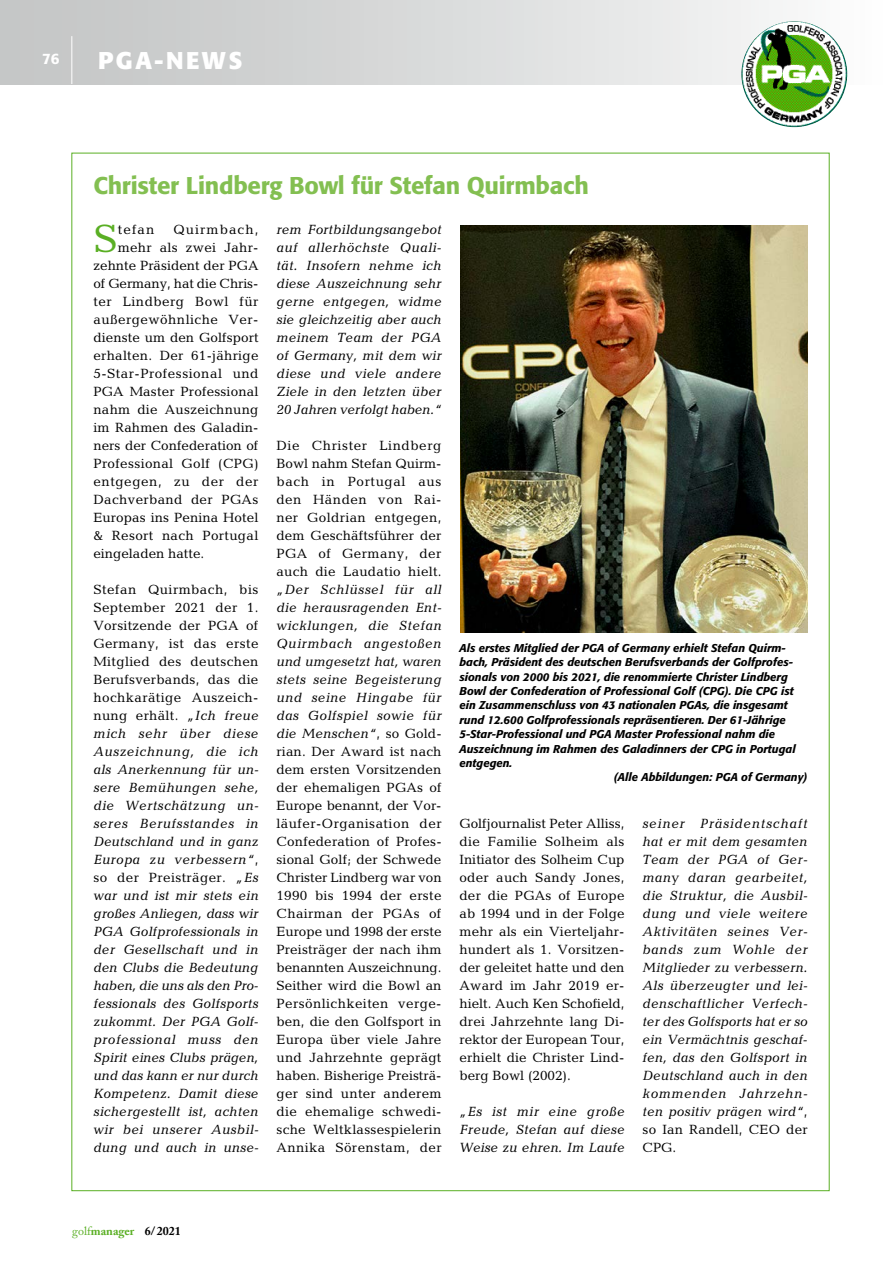
<style>
.page{position:relative;width:893px;height:1263px;background:#fff}
.page>*{position:absolute;margin:0;border:0;box-sizing:border-box;transform-origin:0 0}
.t1{font:39.9px "Candida";color:#5aaf24}
.t2{font:500 24px "Formata";letter-spacing:-.01em;color:#83bf51}
.t3{font:700 24px "Formata";letter-spacing:.1em;color:#fff}
.t4{font:500 15px "Formata";color:#fff}
.t5{font:13.5px/18px "Candida";letter-spacing:.02em;color:#000;text-align:justify}
.t6{font:italic 13.5px/18px "Candida";letter-spacing:.01em;color:#000;text-align:justify}
.t7{font:13.5px "Candida";color:#000}
.t8{font:13.5px "Candida";letter-spacing:-.005em;color:#000}
.t9{font:13.5px "Candida";letter-spacing:.045em;color:#000}
.t10{font:13.5px "Candida";letter-spacing:.08em;color:#000}
.t11{font:700 12px "Adobe Caslon Pro";color:#5aaf24}
.t12{font:italic 500 11.25px "Formata";color:#000}
.s1{font-style:italic}
.s2{font-style:normal}
.s3{font-weight:400}
.s4{color:#000}
</style>
<div class="page">
<div style="left:0;top:0;width:893px;height:85px;background:linear-gradient(to right,#bfc1c1,#fafbfb)"></div>
<img style="left:741px;top:21px;width:106px;height:106px;border-radius:53px">
<hr style="left:71px;top:36px;width:1px;height:48px;background:#fff">
<img style="left:460px;top:225px;width:347px;height:408px">
<p class="t4" style="left:42px;top:49px;width:19px">76</p>
<h2 class="t3" style="left:98px;top:46px;width:146px">PGA-NEWS</h2>
<h2 class="t2" style="left:93px;top:171px;width:497px">Christer Lindberg Bowl für Stefan Quirmbach</h2>
<h1 class="t1" style="left:93px;top:216px;width:26px">S</h1>
<p class="t5" style="left:118px;top:220px;width:38px">tefan</p>
<p class="t10" style="left:174px;top:222px;width:86px">Quirmbach,</p>
<p class="t6" style="left:276px;top:220px;width:167px">rem Fortbildungsangebot auf allerhöchste Quali&shy;tät. Insofern nehme ich diese Auszeichnung sehr gerne entgegen, widme sie gleichzeitig aber auch meinem Team der PGA of Germany, mit dem wir diese und viele andere Ziele in den letzten über 20 Jahren verfolgt haben.“</p>
<p class="t5" style="left:276px;top:436px;width:167px">Die Christer Lindberg Bowl nahm Stefan Quirm&shy;bach in Portugal aus den Händen von Rai&shy;ner Goldrian entgegen, dem Geschäftsführer der PGA of Germany, der auch die Laudatio hielt.</p>
<p class="t5" style="left:276px;top:580px;width:167px"><span class="s1">„Der Schlüssel für all die herausragenden Ent&shy;wicklungen, die Stefan Quirmbach angestoßen und umgesetzt hat, waren stets seine Begeisterung und seine Hingabe für das Golfspiel sowie für die Menschen“</span>, so Gold&shy;rian. Der Award ist nach dem ersten Vorsitzenden der ehemaligen PGAs of Europe benannt, der Vor&shy;läufer-Organisation der Confederation of Profes&shy;sional Golf; der Schwede Christer Lindberg war von 1990 bis 1994 der erste Chairman der PGAs of Europe und 1998 der erste Preisträger der nach ihm benannten Auszeichnung.<br>Seither wird die Bowl an Persönlichkeiten verge&shy;ben, die den Golfsport in Europa über viele Jahre und Jahrzehnte geprägt haben. Bisherige Preisträ&shy;ger sind unter anderem die ehemalige schwedi&shy;sche Weltklassespielerin Annika Sörenstam, der</p>
<p class="t5" style="left:118px;top:238px;width:142px">mehr als zwei Jahr-</p>
<p class="t7" style="left:93px;top:258px;width:167px">zehnte Präsident der PGA</p>
<p class="t8" style="left:93px;top:276px;width:166px">of Germany, hat die Chris-</p>
<p class="t5" style="left:93px;top:292px;width:166px">ter Lindberg Bowl für</p>
<p class="t5" style="left:93px;top:310px;width:167px">außergewöhnliche Ver-</p>
<p class="t5" style="left:93px;top:328px;width:167px">dienste um den Golfsport</p>
<p class="t5" style="left:93px;top:346px;width:167px">erhalten. Der 61-jährige</p>
<p class="t5" style="left:93px;top:364px;width:167px">5-Star-Professional und</p>
<p class="t5" style="left:93px;top:382px;width:167px">PGA Master Professional</p>
<p class="t5" style="left:93px;top:400px;width:167px">nahm die Auszeichnung</p>
<p class="t5" style="left:93px;top:418px;width:167px">im Rahmen des Galadin-</p>
<p class="t7" style="left:93px;top:438px;width:166px">ners der Confederation of</p>
<p class="t5" style="left:93px;top:454px;width:167px">Professional Golf (CPG)</p>
<p class="t9" style="left:93px;top:474px;width:166px">entgegen, zu der der</p>
<p class="t5" style="left:93px;top:490px;width:166px">Dachverband der PGAs</p>
<p class="t5" style="left:93px;top:508px;width:166px">Europas ins Penina Hotel</p>
<p class="t5" style="left:93px;top:526px;width:166px">&amp; Resort nach Portugal</p>
<p class="t7" style="left:93px;top:546px;width:112px">eingeladen hatte.</p>
<p class="t6" style="left:93px;top:580px;width:167px"><span class="s2">Stefan Quirmbach, bis September 2021 der 1.<br>Vorsitzende der PGA of Germany, ist das erste Mitglied des deutschen Berufsverbands, das die hochkarätige Auszeich&shy;nung erhält.</span> „Ich freue mich sehr über diese Auszeichnung, die ich als Anerkennung für un&shy;sere Bemühungen sehe, die Wertschätzung un&shy;seres Berufsstandes in Deutschland und in ganz Europa zu verbessern“<span class="s2">, so der Preisträger.</span> „Es war und ist mir stets ein großes Anliegen, dass wir PGA Golfprofessionals in der Gesellschaft und in den Clubs die Bedeutung haben, die uns als den Pro&shy;fessionals des Golfsports zukommt. Der PGA Golf&shy;professional muss den Spirit eines Clubs prägen, und das kann er nur durch Kompetenz. Damit diese sichergestellt ist, achten wir bei unserer Ausbil&shy;dung und auch in unse-</p>
<p class="t12" style="left:459px;top:641px;width:328px">Als erstes Mitglied der PGA of Germany erhielt Stefan Quirm-</p>
<p class="t12" style="left:459px;top:655px;width:335px">bach, Präsident des deutschen Berufsverbands der Golfprofes-</p>
<p class="t12" style="left:459px;top:670px;width:330px">sionals von 2000 bis 2021, die renommierte Christer Lindberg</p>
<p class="t12" style="left:459px;top:684px;width:336px">Bowl der Confederation of Professional Golf (CPG). Die CPG ist</p>
<p class="t12" style="left:459px;top:699px;width:330px">ein Zusammenschluss von 43 nationalen PGAs, die insgesamt</p>
<p class="t12" style="left:459px;top:713px;width:328px">rund 12.600 Golfprofessionals repräsentieren. Der 61-Jährige</p>
<p class="t12" style="left:459px;top:727px;width:317px">5-Star-Professional und PGA Master Professional nahm die</p>
<p class="t12" style="left:459px;top:742px;width:338px">Auszeichnung im Rahmen des Galadinners der CPG in Portugal</p>
<p class="t12" style="left:459px;top:756px;width:54px">entgegen.</p>
<p class="t12" style="left:614px;top:770px;width:195px">(Alle Abbildungen: PGA of Germany)</p>
<p class="t6" style="left:642px;top:814px;width:167px">seiner Präsidentschaft hat er mit dem gesamten Team der PGA of Ger&shy;many daran gearbeitet, die Struktur, die Ausbil&shy;dung und viele weitere Aktivitäten seines Ver&shy;bands zum Wohle der Mitglieder zu verbessern.<br>Als überzeugter und lei&shy;denschaftlicher Verfech&shy;ter des Golfsports hat er so ein Vermächtnis geschaf&shy;fen, das den Golfsport in Deutschland auch in den kommenden Jahrzehn&shy;ten positiv prägen wird“<span class="s2">, so Ian Randell, CEO der CPG.</span></p>
<p class="t5" style="left:459px;top:814px;width:167px">Golfjournalist Peter Alliss, die Familie Solheim als Initiator des Solheim Cup oder auch Sandy Jones, der die PGAs of Europe ab 1994 und in der Folge mehr als ein Vierteljahr&shy;hundert als 1. Vorsitzen&shy;der geleitet hatte und den Award im Jahr 2019 er&shy;hielt. Auch Ken Schofield, drei Jahrzehnte lang Di&shy;rektor der European Tour, erhielt die Christer Lind&shy;berg Bowl (2002).</p>
<p class="t6" style="left:459px;top:1102px;width:167px">„Es ist mir eine große Freude, Stefan auf diese Weise zu ehren. Im Laufe</p>
<p class="t11" style="left:72px;top:1224px;width:110px"><span class="s3">golf</span>manager <span class="s4">6/2021</span></p>
</div>
